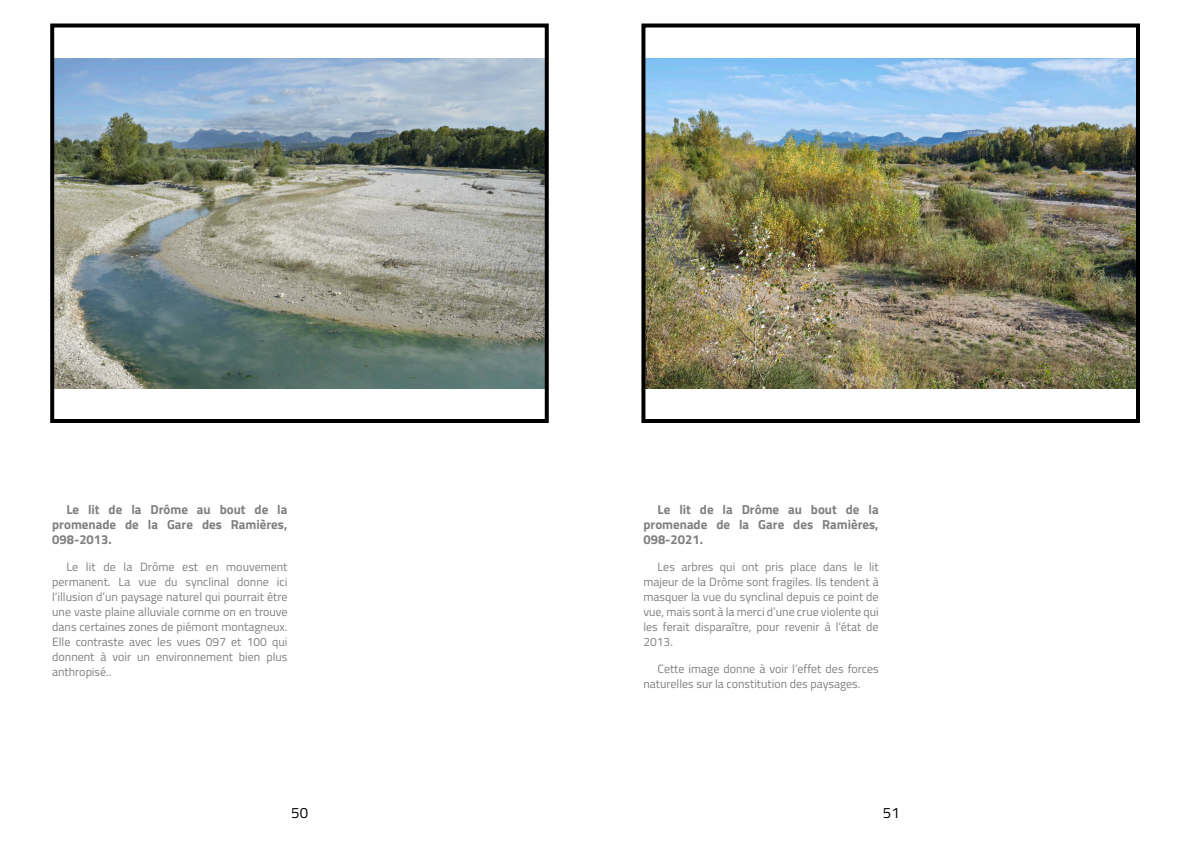
<style>
.page{position:relative;width:1191px;height:842px;background:#fff}
.page>*{position:absolute;margin:0;border:0;box-sizing:border-box;transform-origin:0 0}
.t1{font:15px "Titillium Web";color:#000}
.t2{font:700 13px/15px "Titillium Web";color:#808080;text-align:justify}
.t3{font:12px/15px "Titillium Web";color:#808080;text-align:justify}
</style>
<div class="page">
<img style="left:55px;top:58px;width:489px;height:330px">
<div style="left:50px;top:24px;width:499px;height:399px;border:4px solid #000"></div>
<img style="left:646px;top:58px;width:489px;height:330px">
<div style="left:641px;top:24px;width:499px;height:399px;border:4px solid #000"></div>
<p class="t2" style="left:52px;top:502px;width:237px;text-indent:14px">Le lit de la Drôme au bout de la promenade de la Gare des Ramières, 098-2013.</p>
<p class="t3" style="left:52px;top:559px;width:237px;text-indent:14px">Le lit de la Drôme est en mouvement permanent. La vue du synclinal donne ici l’illusion d’un paysage naturel qui pourrait être une vaste plaine alluviale comme on en trouve dans certaines zones de piémont montagneux.<br>Elle contraste avec les vues 097 et 100 qui donnent à voir un environnement bien plus anthropisé..</p>
<p class="t1" style="left:291px;top:801px;width:18px">50</p>
<p class="t2" style="left:643px;top:502px;width:237px;text-indent:14px">Le lit de la Drôme au bout de la promenade de la Gare des Ramières, 098-2021.</p>
<p class="t3" style="left:643px;top:559px;width:237px;text-indent:14px">Les arbres qui ont pris place dans le lit majeur de la Drôme sont fragiles. Ils tendent à masquer la vue du synclinal depuis ce point de vue, mais sont à la merci d’une crue violente qui les ferait disparaître, pour revenir à l’état de 2013.</p>
<p class="t3" style="left:643px;top:661px;width:237px;text-indent:14px">Cette image donne à voir l’effet des forces naturelles sur la constitution des paysages.</p>
<p class="t1" style="left:883px;top:801px;width:18px">51</p>
</div>
